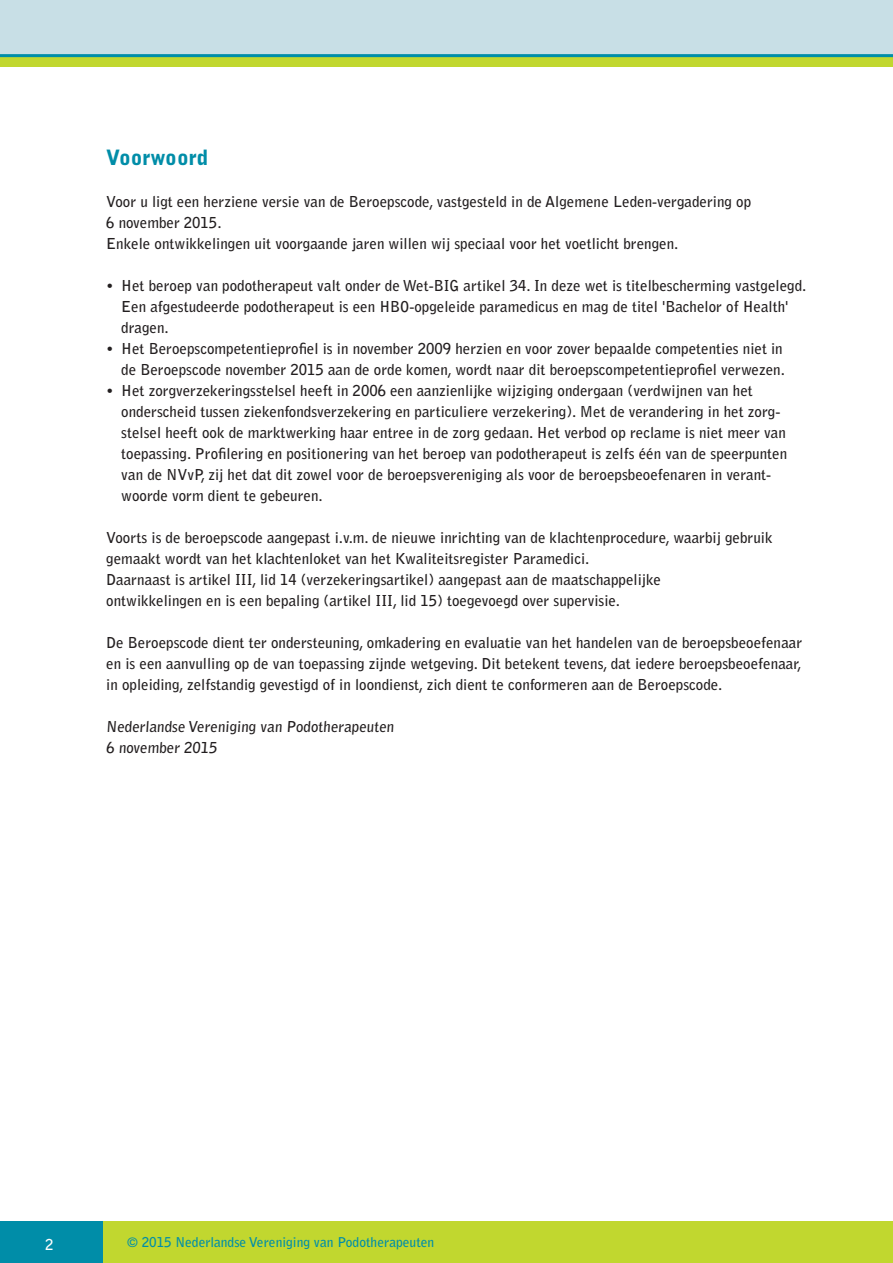
<style>
.page{position:relative;width:893px;height:1263px;background:#fff}
.page>*{position:absolute;margin:0;border:0;box-sizing:border-box;transform-origin:0 0}
.t1{font:900 21px "Bell Gothic Std";color:#008da8}
.t2{font:700 15px/21px "Bell Gothic Std";color:#231f20}
.t3{font:700 15px "Bell Gothic Std";color:#fff}
.t4{font:700 13.5px "Bell Gothic Std";color:#008ea8}
</style>
<div class="page">
<div style="left:0;top:57px;width:893px;height:10px;background:#c1d72f"></div>
<div style="left:0;top:0;width:893px;height:57px;background:#c8dfe6"></div>
<div style="left:103px;top:1221px;width:790px;height:42px;background:#c1d72f"></div>
<div style="left:0;top:1222px;width:103px;height:41px;background:#008da8"></div>
<p class="t1" style="left:106px;top:145px;width:104px">Voorwoord</p>
<p class="t2" style="left:106px;top:191px;width:646px">Voor u ligt een herziene versie van de Beroepscode, vastgesteld in de Algemene Leden-vergadering op<br>6 november 2015.</p>
<p class="t2" style="left:106px;top:233px;width:574px">Enkele ontwikkelingen uit voorgaande jaren willen wij speciaal voor het voetlicht brengen.</p>
<p class="t2" style="left:121px;top:275px;width:687px;text-indent:-15px">• Het beroep van podotherapeut valt onder de Wet-BIG artikel 34. In deze wet is titelbescherming vastgelegd.<br>Een afgestudeerde podotherapeut is een HBO-opgeleide paramedicus en mag de titel 'Bachelor of Health' dragen.</p>
<p class="t2" style="left:106px;top:338px;width:680px;text-align:right">• Het Beroepscompetentieprofiel is in november 2009 herzien en voor zover bepaalde competenties niet in de Beroepscode november 2015 aan de orde komen, wordt naar dit beroepscompetentieprofiel verwezen.</p>
<p class="t2" style="left:121px;top:380px;width:667px;text-indent:-15px">• Het zorgverzekeringsstelsel heeft in 2006 een aanzienlijke wijziging ondergaan (verdwijnen van het onderscheid tussen ziekenfondsverzekering en particuliere verzekering). Met de verandering in het zorg&shy;stelsel heeft ook de marktwerking haar entree in de zorg gedaan. Het verbod op reclame is niet meer van toepassing. Profilering en positionering van het beroep van podotherapeut is zelfs één van de speerpunten van de NVvP, zij het dat dit zowel voor de beroepsvereniging als voor de beroepsbeoefenaren in verant&shy;woorde vorm dient te gebeuren.</p>
<p class="t2" style="left:106px;top:527px;width:668px">Voorts is de beroepscode aangepast i.v.m. de nieuwe inrichting van de klachtenprocedure, waarbij gebruik gemaakt wordt van het klachtenloket van het Kwaliteitsregister Paramedici.</p>
<p class="t2" style="left:106px;top:569px;width:556px">Daarnaast is artikel III, lid 14 (verzekeringsartikel) aangepast aan de maatschappelijke</p>
<p class="t2" style="left:106px;top:590px;width:515px">ontwikkelingen en is een bepaling (artikel III, lid 15) toegevoegd over supervisie.</p>
<p class="t2" style="left:106px;top:632px;width:697px;text-align:justify">De Beroepscode dient ter ondersteuning, omkadering en evaluatie van het handelen van de beroepsbeoefenaar en is een aanvulling op de van toepassing zijnde wetgeving. Dit betekent tevens, dat iedere beroepsbeoefenaar, in opleiding, zelfstandig gevestigd of in loondienst, zich dient te conformeren aan de Beroepscode.</p>
<p class="t2" style="left:106px;top:716px;width:290px">Nederlandse Vereniging van Podotherapeuten<br>6 november 2015</p>
<p class="t3" style="left:45px;top:1235px;width:10px">2</p>
<p class="t4" style="left:127px;top:1234px;width:309px">© 2015 Nederlandse Vereniging van Podotherapeuten</p>
</div>
